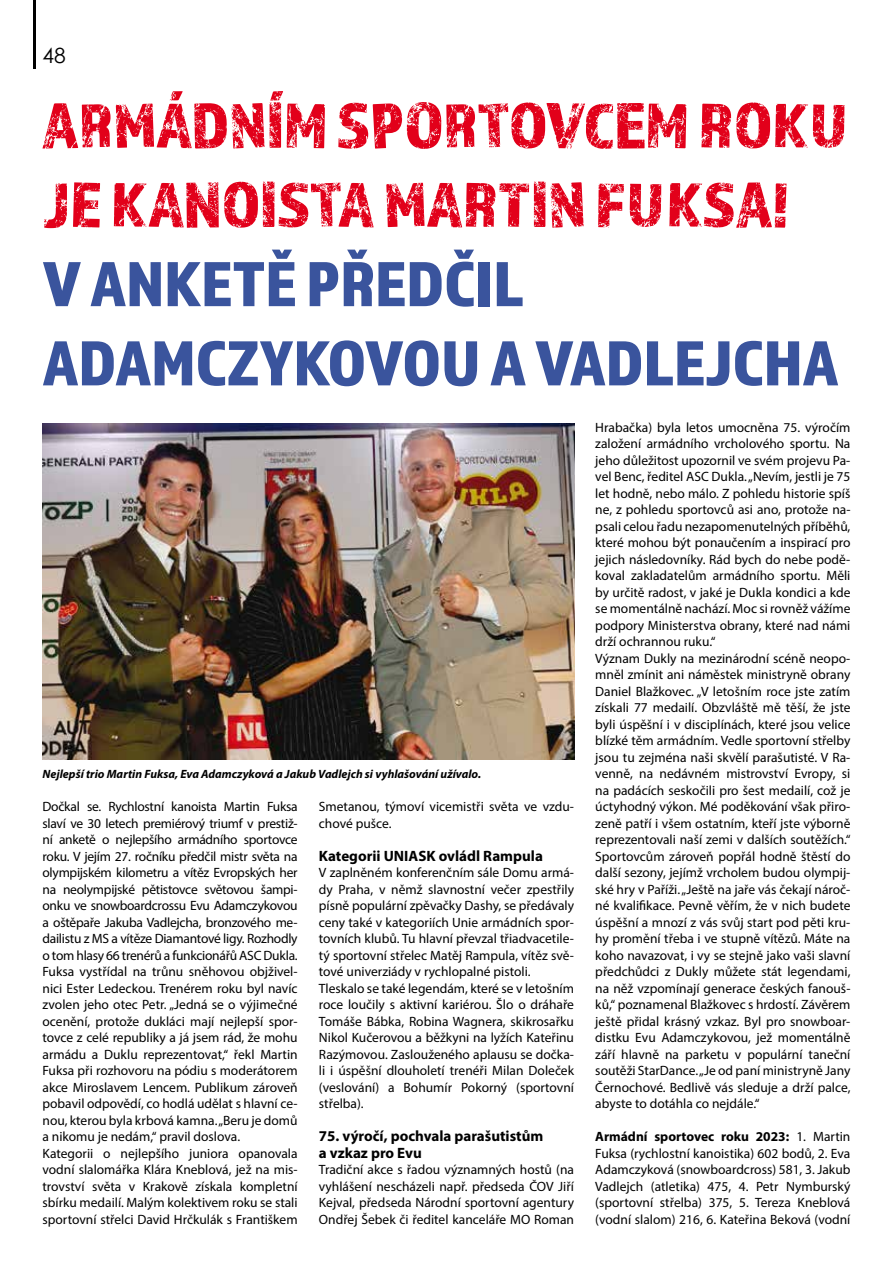
<style>
.page{position:relative;width:893px;height:1263px;background:#fff}
.page>*{position:absolute;margin:0;border:0;box-sizing:border-box;transform-origin:0 0}
.t1{font:66px/79.2px "Almaq Rough";color:#e2001a}
.t2{font:66px/79.2px "Almaq Refined";color:#3a549d}
.t3{font:21px "Century Gothic";color:#000}
.t4{font:700 15px/16.5px "Myriad Pro";color:#000}
.t5{font:13.5px/16.5px "Myriad Pro";color:#000}
.t6{font:italic 700 12px "Myriad Pro";color:#000}
.s1{font-weight:700}
</style>
<div class="page">
<img style="left:43px;top:423px;width:531px;height:336px">
<hr style="left:34px;top:0;width:2px;height:69px;background:#000">
<h2 class="t3" style="left:43px;top:41px;width:25px">48</h2>
<h1 class="t1" style="left:43px;top:84px;width:808px">ARMÁDNÍM SPORTOVCEM ROKU<br>JE KANOISTA MARTIN FUKSA!</h1>
<h1 class="t2" style="left:43px;top:242px;width:797px">V ANKETĚ PŘEDČIL<br>ADAMCZYKOVOU A VADLEJCHA</h1>
<p class="t6" style="left:43px;top:766px;width:440px">Nejlepší trio Martin Fuksa, Eva Adamczyková a Jakub Vadlejch si vyhlašování užívalo.</p>
<p class="t5" style="left:43px;top:798px;width:257px">Dočkal se. Rychlostní kanoista Martin Fuksa slaví ve 30 letech premiérový triumf v prestiž&shy;ní anketě o nejlepšího armádního sportovce roku. V jejím 27. ročníku předčil mistr světa na olympijském kilometru a vítěz Evropských her na neolympijské pětistovce světovou šampi&shy;onku ve snowboardcrossu Evu Adamczykovou a oštěpaře Jakuba Vadlejcha, bronzového me&shy;dailistu z MS a vítěze Diamantové ligy. Rozhodly o tom hlasy 66 trenérů a funkcionářů ASC Dukla.<br>Fuksa vystřídal na trůnu sněhovou objživel&shy;nici Ester Ledeckou. Trenérem roku byl navíc zvolen jeho otec Petr. „Jedná se o výjimečné ocenění, protože dukláci mají nejlepší spor&shy;tovce z celé republiky a já jsem rád, že mohu armádu a Duklu reprezentovat,“ řekl Martin Fuksa při rozhovoru na pódiu s moderátorem akce Miroslavem Lencem. Publikum zároveň pobavil odpovědí, co hodlá udělat s hlavní ce&shy;nou, kterou byla krbová kamna. „Beru je domů a nikomu je nedám,“ pravil doslova.<br>Kategorii o nejlepšího juniora opanovala vodní slalomářka Klára Kneblová, jež na mis&shy;trovství světa v Krakově získala kompletní sbírku medailí. Malým kolektivem roku se stali sportovní střelci David Hrčkulák s Františkem</p>
<p class="t5" style="left:319px;top:798px;width:257px">Smetanou, týmoví vicemistři světa ve vzdu&shy;chové pušce.</p>
<p class="t4" style="left:319px;top:847px;width:225px">Kategorii UNIASK ovládl Rampula</p>
<p class="t5" style="left:319px;top:864px;width:257px">V zaplněném konferenčním sále Domu armá&shy;dy Praha, v němž slavnostní večer zpestřily písně populární zpěvačky Dashy, se předávaly ceny také v kategoriích Unie armádních spor&shy;tovních klubů. Tu hlavní převzal třiadvacetile&shy;tý sportovní střelec Matěj Rampula, vítěz svě&shy;tové univerziády v rychlopalné pistoli.<br>Tleskalo se také legendám, které se v letošním roce loučily s aktivní kariérou. Šlo o dráhaře Tomáše Bábka, Robina Wagnera, skikrosařku Nikol Kučerovou a běžkyni na lyžích Kateřinu Razýmovou. Zaslouženého aplausu se dočka&shy;li i úspěšní dlouholetí trenéři Milan Doleček (veslování) a Bohumír Pokorný (sportovní střelba).</p>
<p class="t4" style="left:319px;top:1127px;width:226px">75. výročí, pochvala parašutistům a vzkaz pro Evu</p>
<p class="t5" style="left:319px;top:1161px;width:257px;text-align:justify">Tradiční akce s řadou významných hostů (na vyhlášení nescházeli např. předseda ČOV Jiří Kejval, předseda Národní sportovní agentury Ondřej Šebek či ředitel kanceláře MO Roman</p>
<p class="t5" style="left:595px;top:419px;width:257px">Hrabačka) byla letos umocněna 75. výročím založení armádního vrcholového sportu. Na jeho důležitost upozornil ve svém projevu Pa&shy;vel Benc, ředitel ASC Dukla. „Nevím, jestli je 75 let hodně, nebo málo. Z pohledu historie spíš ne, z pohledu sportovců asi ano, protože na&shy;psali celou řadu nezapomenutelných příběhů, které mohou být ponaučením a inspirací pro jejich následovníky. Rád bych do nebe podě&shy;koval zakladatelům armádního sportu. Měli by určitě radost, v jaké je Dukla kondici a kde se momentálně nachází. Moc si rovněž vážíme podpory Ministerstva obrany, které nad námi drží ochrannou ruku.“<br>Význam Dukly na mezinárodní scéně neopo&shy;mněl zmínit ani náměstek ministryně obrany Daniel Blažkovec. „V letošním roce jste zatím získali 77 medailí. Obzvláště mě těší, že jste byli úspěšní i v disciplínách, které jsou velice blízké těm armádním. Vedle sportovní střelby jsou tu zejména naši skvělí parašutisté. V Ra&shy;venně, na nedávném mistrovství Evropy, si na padácích seskočili pro šest medailí, což je úctyhodný výkon. Mé poděkování však přiro&shy;zeně patří i všem ostatním, kteří jste výborně reprezentovali naší zemi v dalších soutěžích.“ Sportovcům zároveň popřál hodně štěstí do další sezony, jejímž vrcholem budou olympij&shy;ské hry v Paříži. „Ještě na jaře vás čekají nároč&shy;né kvalifikace. Pevně věřím, že v nich budete úspěšní a mnozí z vás svůj start pod pěti kru&shy;hy promění třeba i ve stupně vítězů. Máte na koho navazovat, i vy se stejně jako vaši slavní předchůdci z Dukly můžete stát legendami, na něž vzpomínají generace českých fanouš&shy;ků,“ poznamenal Blažkovec s hrdostí. Závěrem ještě přidal krásný vzkaz. Byl pro snowboar&shy;distku Evu Adamczykovou, jež momentálně září hlavně na parketu v populární taneční soutěži StarDance. „Je od paní ministryně Jany Černochové. Bedlivě vás sleduje a drží palce, abyste to dotáhla co nejdále.“</p>
<p class="t5" style="left:595px;top:1128px;width:257px;text-align:justify"><span class="s1">Armádní sportovec roku 2023:</span> 1. Martin Fuksa (rychlostní kanoistika) 602 bodů, 2. Eva Adamczyková (snowboardcross) 581, 3. Jakub Vadlejch (atletika) 475, 4. Petr Nymburský (sportovní střelba) 375, 5. Tereza Kneblová (vodní slalom) 216, 6. Kateřina Beková (vodní</p>
</div>
